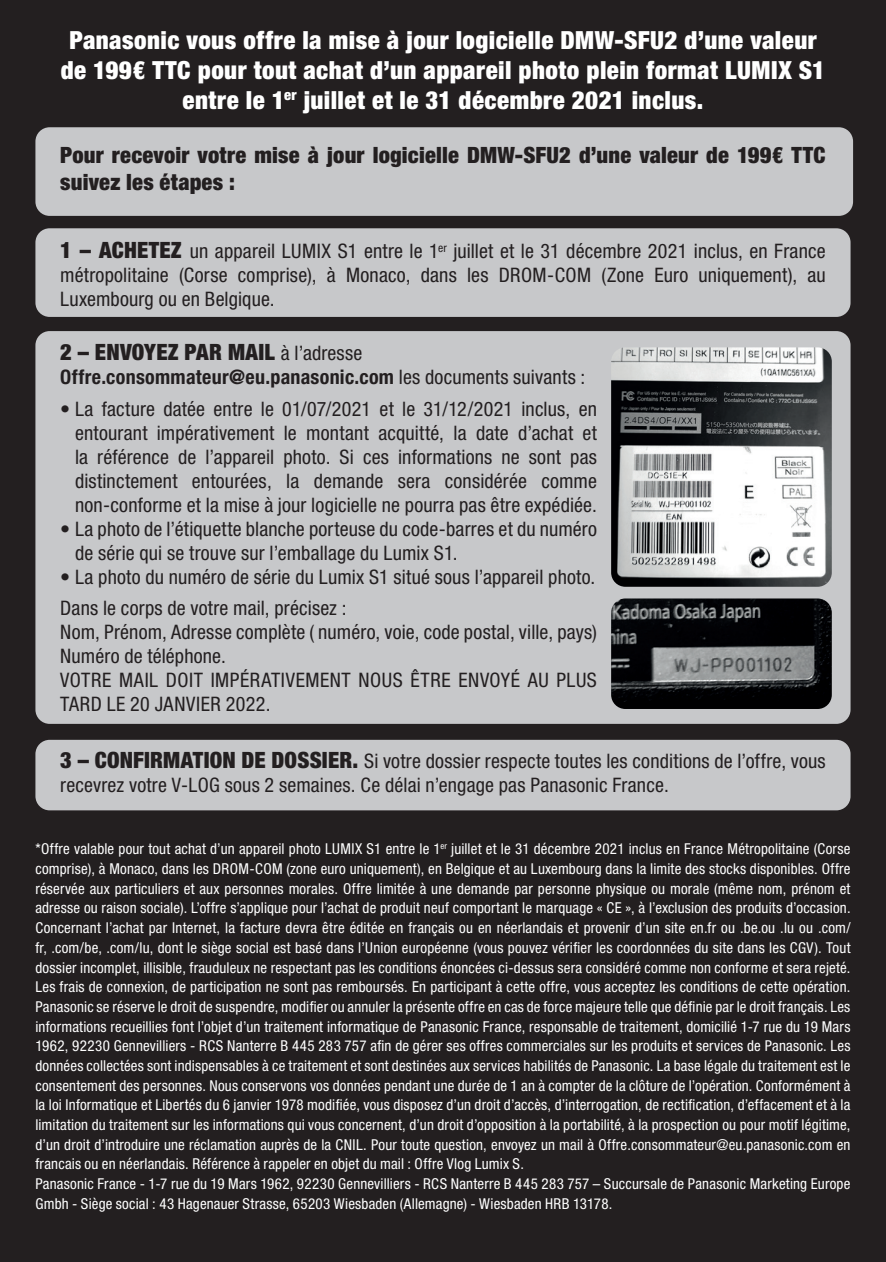
<style>
.page{position:relative;width:886px;height:1262px;background:#fff}
.page>*{position:absolute;margin:0;border:0;box-sizing:border-box;transform-origin:0 0}
.t1{font:900 condensed 25px/30px "Helvetica Neue LT Std";letter-spacing:.02em;color:#fff;text-align:center}
.t2{font:900 condensed 22.5px/27px "Helvetica Neue LT Std";letter-spacing:.01em;color:#231f20}
.t3{font:condensed 20px/24px "Helvetica Neue LT Std";letter-spacing:.01em;color:#231f20}
.t4{font:700 condensed 20px "Helvetica Neue LT Std";letter-spacing:.015em;color:#231f20}
.t5{font:condensed 15px/19.8px "Helvetica Neue LT Std";letter-spacing:.015em;color:#fff}
.s1{font-weight:900;font-size:22.5px}
.s2{font-weight:400;font-size:20px}
.s3{font-weight:400}
</style>
<div class="page">
<div style="left:0;top:0;width:886px;height:1261px;background:#231f20"></div>
<div style="left:35px;top:228px;width:815px;height:89px;background:#c7c8ca;border-radius:14px"></div>
<div style="left:35px;top:127px;width:818px;height:89px;background:#c7c8ca;border-radius:14px"></div>
<div style="left:35px;top:331px;width:815px;height:393px;background:#c7c8ca;border-radius:14px"></div>
<div style="left:35px;top:739px;width:815px;height:71px;background:#c7c8ca;border-radius:14px"></div>
<img style="left:611px;top:347px;width:221px;height:240px">
<img style="left:611px;top:598px;width:221px;height:111px">
<h1 class="t1" style="left:61px;top:24px;width:766px">Panasonic vous offre la mise à jour logicielle DMW-SFU2 d’une valeur de 199€ TTC pour tout achat d’un appareil photo plein format LUMIX S1 entre le 1<sup>er</sup> juillet et le 31 décembre 2021 inclus.</h1>
<h2 class="t2" style="left:60px;top:141px;width:767px">Pour recevoir votre mise à jour logicielle DMW-SFU2 d’une valeur de 199€ TTC suivez les étapes :</h2>
<h3 class="t3" style="left:60px;top:239px;width:767px;text-align:justify"><span class="s1">1 – ACHETEZ</span> un appareil LUMIX S1 entre le 1<sup>er</sup> juillet et le 31 décembre 2021 inclus, en France métropolitaine (Corse comprise), à Monaco, dans les DROM-COM (Zone Euro uniquement), au Luxembourg ou en Belgique.</h3>
<h2 class="t2" style="left:60px;top:338px;width:304px">2 – ENVOYEZ PAR MAIL <span class="s2">à l’adresse</span></h2>
<h3 class="t4" style="left:60px;top:365px;width:527px">Offre.consommateur@eu.panasonic.com <span class="s3">les documents suivants :</span></h3>
<p class="t3" style="left:75px;top:396px;width:523px;text-align:justify;text-indent:-15px">• La facture datée entre le 01/07/2021 et le 31/12/2021 inclus, en entourant impérativement le montant acquitté, la date d’achat et la référence de l’appareil photo. Si ces informations ne sont pas distinctement entourées, la demande sera considérée comme non-conforme et la mise à jour logicielle ne pourra pas être expédiée.</p>
<h3 class="t3" style="left:75px;top:516px;width:523px;text-indent:-15px">• La photo de l’étiquette blanche porteuse du code-barres et du numéro de série qui se trouve sur l’emballage du Lumix S1.</h3>
<h3 class="t3" style="left:60px;top:561px;width:537px;line-height:31px">• La photo du numéro de série du Lumix S1 situé sous l’appareil photo.<br>Dans le corps de votre mail, précisez :</h3>
<h3 class="t3" style="left:60px;top:619px;width:538px">Nom, Prénom, Adresse complète ( numéro, voie, code postal, ville, pays)<br>Numéro de téléphone.<br>VOTRE MAIL DOIT IMPÉRATIVEMENT NOUS ÊTRE ENVOYÉ AU PLUS TARD LE 20 JANVIER 2022.</h3>
<h3 class="t3" style="left:60px;top:749px;width:767px"><span class="s1">3 – CONFIRMATION DE DOSSIER.</span> Si votre dossier respecte toutes les conditions de l’offre, vous recevrez votre V-LOG sous 2 semaines. Ce délai n’engage pas Panasonic France.</h3>
<p class="t5" style="left:35px;top:839px;width:817px">*Offre valable pour tout achat d’un appareil photo LUMIX S1 entre le 1<sup>er</sup> juillet et le 31 décembre 2021 inclus en France Métropolitaine (Corse comprise), à Monaco, dans les DROM-COM (zone euro uniquement), en Belgique et au Luxembourg dans la limite des stocks disponibles. Offre réservée aux particuliers et aux personnes morales. Offre limitée à une demande par personne physique ou morale (même nom, prénom et adresse ou raison sociale). L’offre s’applique pour l’achat de produit neuf comportant le marquage « CE », à l’exclusion des produits d’occasion.<br>Concernant l’achat par Internet, la facture devra être éditée en français ou en néerlandais et provenir d’un site en.fr ou .be.ou .lu ou .com/ fr, .com/be, .com/lu, dont le siège social est basé dans l’Union européenne (vous pouvez vérifier les coordonnées du site dans les CGV). Tout dossier incomplet, illisible, frauduleux ne respectant pas les conditions énoncées ci-dessus sera considéré comme non conforme et sera rejeté.<br>Les frais de connexion, de participation ne sont pas remboursés. En participant à cette offre, vous acceptez les conditions de cette opération.<br>Panasonic se réserve le droit de suspendre, modifier ou annuler la présente offre en cas de force majeure telle que définie par le droit français. Les informations recueillies font l’objet d’un traitement informatique de Panasonic France, responsable de traitement, domicilié 1-7 rue du 19 Mars 1962, 92230 Gennevilliers - RCS Nanterre B 445 283 757 afin de gérer ses offres commerciales sur les produits et services de Panasonic. Les données collectées sont indispensables à ce traitement et sont destinées aux services habilités de Panasonic. La base légale du traitement est le consentement des personnes. Nous conservons vos données pendant une durée de 1 an à compter de la clôture de l’opération. Conformément à la loi Informatique et Libertés du 6 janvier 1978 modifiée, vous disposez d’un droit d’accès, d’interrogation, de rectification, d’effacement et à la limitation du traitement sur les informations qui vous concernent, d’un droit d’opposition à la portabilité, à la prospection ou pour motif légitime, d’un droit d’introduire une réclamation auprès de la CNIL. Pour toute question, envoyez un mail à Offre.consommateur@eu.panasonic.com en francais ou en néerlandais. Référence à rappeler en objet du mail : Offre Vlog Lumix S.<br>Panasonic France - 1-7 rue du 19 Mars 1962, 92230 Gennevilliers - RCS Nanterre B 445 283 757 – Succursale de Panasonic Marketing Europe Gmbh - Siège social : 43 Hagenauer Strasse, 65203 Wiesbaden (Allemagne) - Wiesbaden HRB 13178.</p>
</div>
